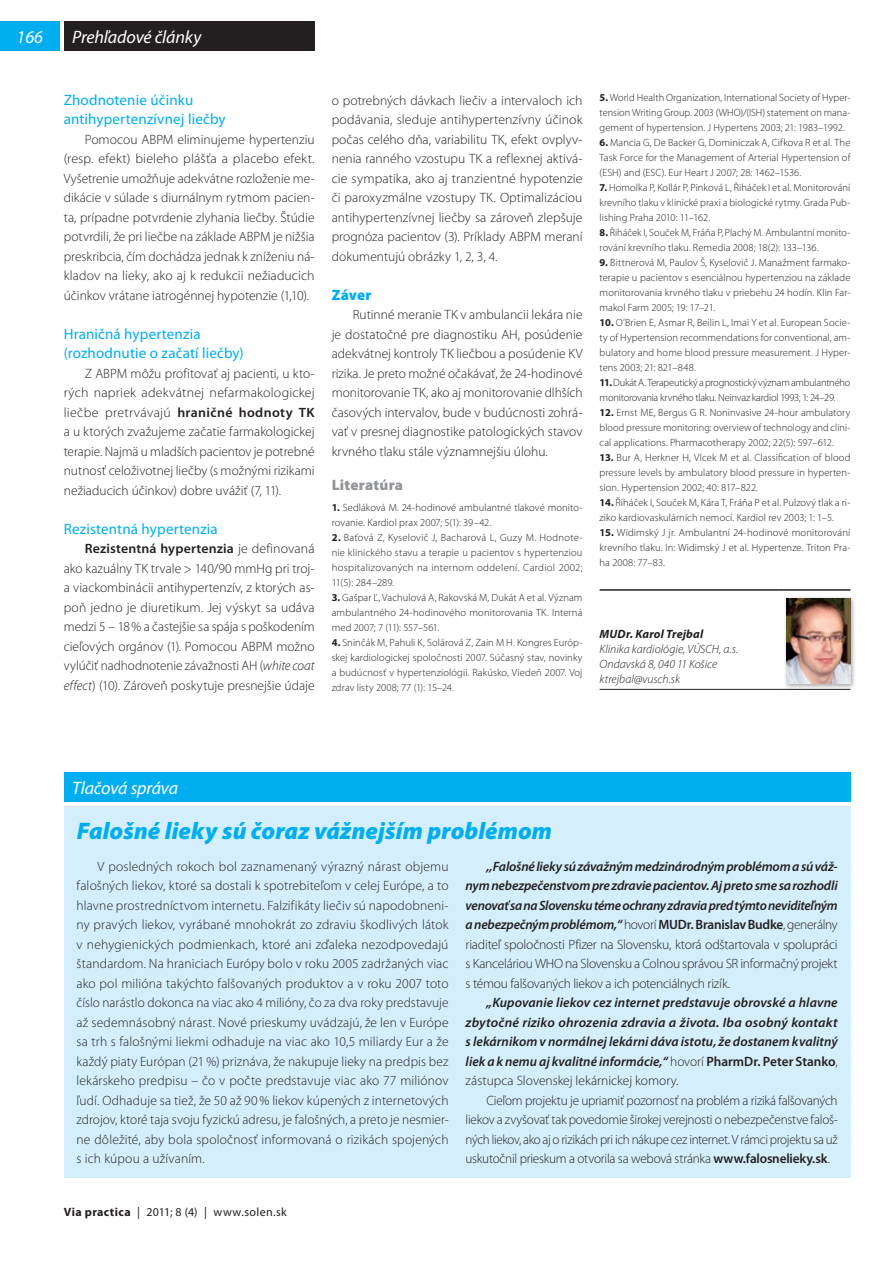
<style>
.page{position:relative;width:893px;height:1263px;background:#fff}
.page>*{position:absolute;margin:0;border:0;box-sizing:border-box;transform-origin:0 0}
.t1{font:italic 900 24px "Myriad Pro";color:#00aeef}
.t2{font:italic 18px "Myriad Pro";letter-spacing:-.01em;color:#fff}
.t3{font:15px/19.5px "Myriad Pro";letter-spacing:.01em;color:#00aeef}
.t4{font:900 15px "Myriad Pro";letter-spacing:.02em;color:#939598}
.t5{font:900 15px "Myriad Pro";letter-spacing:.01em;color:#00aeef}
.t6{font:300 13.5px/19.5px "Myriad Pro";color:#231f20;text-align:justify}
.t7{font:italic 600 13.5px/19.5px "Myriad Pro";letter-spacing:-.005em;color:#231f20;text-align:justify}
.t8{font:italic 300 12px/15px "Myriad Pro";color:#231f20}
.t9{font:12px "Myriad Pro";letter-spacing:.03em;color:#231f20}
.t10{font:italic 700 12px "Myriad Pro";letter-spacing:.015em;color:#231f20}
.t11{font:300 10.5px/15px "Myriad Pro";letter-spacing:.005em;color:#231f20;text-align:justify}
.t12{font:300 10.5px/15px "Myriad Pro";letter-spacing:-.02em;color:#231f20}
.s1{font-weight:600}
.s2{font-style:italic}
.s3{font-weight:700}
.s4{font-weight:300;font-style:normal}
.s5{font-style:normal}
</style>
<div class="page">
<div style="left:0;top:21px;width:60px;height:30px;background:#00aeef"></div>
<div style="left:64px;top:21px;width:251px;height:30px;background:#231f20"></div>
<hr style="left:600px;top:589px;width:178px;height:2px;background:#231f20">
<hr style="left:778px;top:589px;width:72px;height:2px;background:#231f20">
<hr style="left:600px;top:689px;width:178px;height:1px;background:#231f20">
<hr style="left:778px;top:689px;width:72px;height:1px;background:#231f20">
<div style="left:783px;top:595px;width:73px;height:95px;background:#231f20;opacity:.4"></div>
<img style="left:787px;top:598px;width:63px;height:85px">
<div style="left:64px;top:772px;width:786px;height:30px;background:#00aeef"></div>
<div style="left:64px;top:806px;width:786px;height:372px;background:#d4effb"></div>
<h2 class="t2" style="left:16px;top:26px;width:28px">166</h2>
<h2 class="t2" style="left:72px;top:26px;width:131px">Prehľadové články</h2>
<p class="t3" style="left:64px;top:90px;width:163px">Zhodnotenie účinku antihypertenzívnej liečby</p>
<p class="t6" style="left:64px;top:129px;width:252px;text-indent:21px">Pomocou ABPM eliminujeme hypertenziu (resp. efekt) bieleho plášťa a placebo efekt.<br>Vyšetrenie umožňuje adekvátne rozloženie me&shy;dikácie v súlade s diurnálnym rytmom pacien&shy;ta, prípadne potvrdenie zlyhania liečby. Štúdie potvrdili, že pri liečbe na základe ABPM je nižšia preskribcia, čím dochádza jednak k zníženiu ná&shy;kladov na lieky, ako aj k redukcii nežiaducich účinkov vrátane iatrogénnej hypotenzie (1,10).</p>
<p class="t3" style="left:64px;top:324px;width:182px">Hraničná hypertenzia (rozhodnutie o začatí liečby)</p>
<p class="t6" style="left:64px;top:363px;width:252px;text-indent:21px">Z ABPM môžu profitovať aj pacienti, u kto&shy;rých napriek adekvátnej nefarmakologickej liečbe pretrvávajú <span class="s1">hraničné hodnoty TK </span>a u ktorých zvažujeme začatie farmakologickej terapie. Najmä u mladších pacientov je potrebné nutnosť celoživotnej liečby (s možnými rizikami nežiaducich účinkov) dobre uvážiť (7, 11).</p>
<p class="t3" style="left:64px;top:519px;width:156px">Rezistentná hypertenzia</p>
<p class="t6" style="left:64px;top:539px;width:252px;text-indent:21px"><span class="s1">Rezistentná hypertenzia</span> je definovaná ako kazuálny TK trvale &gt; 140/90 mmHg pri troj&shy;a viackombinácii antihypertenzív, z ktorých as&shy;poň jedno je diuretikum. Jej výskyt sa udáva medzi 5 – 18% a častejšie sa spája s poškodením cieľových orgánov (1). Pomocou ABPM možno vylúčiť nadhodnotenie závažnosti AH (<span class="s2">white coat effect</span>) (10). Zároveň poskytuje presnejšie údaje</p>
<p class="t6" style="left:332px;top:90px;width:252px">o potrebných dávkach liečiv a intervaloch ich podávania, sleduje antihypertenzívny účinok počas celého dňa, variabilitu TK, efekt ovplyv&shy;nenia ranného vzostupu TK a reflexnej aktivá&shy;cie sympatika, ako aj tranzientné hypotenzie či paroxyzmálne vzostupy TK. Optimalizáciou antihypertenzívnej liečby sa zároveň zlepšuje prognóza pacientov (3). Príklady ABPM meraní dokumentujú obrázky 1, 2, 3, 4.</p>
<p class="t5" style="left:332px;top:284px;width:42px">Záver</p>
<p class="t6" style="left:332px;top:305px;width:252px;text-indent:21px">Rutinné meranie TK v ambulancii lekára nie je dostatočné pre diagnostiku AH, posúdenie adekvátnej kontroly TK liečbou a posúdenie KV rizika. Je preto možné očakávať, že 24-hodinové monitorovanie TK, ako aj monitorovanie dlhších časových intervalov, bude v budúcnosti zohrá&shy;vať v presnej diagnostike patologických stavov krvného tlaku stále významnejšiu úlohu.</p>
<p class="t4" style="left:332px;top:475px;width:73px">Literatúra</p>
<p class="t11" style="left:332px;top:500px;width:252px"><span class="s3">1.</span> Sedláková M. 24-hodinové ambulantné tlakové monito&shy;rovanie. Kardiol prax 2007; 5(1): 39–42.</p>
<p class="t11" style="left:332px;top:530px;width:252px"><span class="s3">2.</span> Baťová Z, Kyselovič J, Bacharová L, Guzy M. Hodnote&shy;nie klinického stavu a terapie u pacientov s hypertenziou hospitalizovaných na internom oddelení. Cardiol 2002; 11(5): 284–289.</p>
<p class="t11" style="left:332px;top:590px;width:252px"><span class="s3">3.</span> Gašpar Ľ, Vachulová A, Rakovská M, Dukát A et al. Význam ambulantného 24-hodinového monitorovania TK. Interná med 2007; 7 (11): 557–561.</p>
<p class="t11" style="left:332px;top:635px;width:252px"><span class="s3">4.</span> Sninčák M, Pahuli K, Solárová Z, Zain M H. Kongres Európ&shy;skej kardiologickej spoločnosti 2007. Súčasný stav, novinky a budúcnosť v hypertenziológii. Rakúsko, Viedeň 2007. Voj zdrav listy 2008; 77 (1): 15–24.</p>
<p class="t11" style="left:600px;top:90px;width:252px"><span class="s3">5.</span> World Health Organization, International Society of Hyper&shy;tension Writing Group. 2003 (WHO)/(ISH) statement on mana&shy;gement of hypertension. J Hypertens 2003; 21: 1983–1992.</p>
<p class="t11" style="left:600px;top:135px;width:252px"><span class="s3">6.</span> Mancia G, De Backer G, Dominiczak A, Cifkova R et al. The Task Force for the Management of Arterial Hypertension of (ESH) and (ESC). Eur Heart J 2007; 28: 1462–1536.</p>
<p class="t11" style="left:600px;top:180px;width:252px"><span class="s3">7.</span> Homolka P, Kollár P, Pinková L, Řiháček I et al. Monitorování krevního tlaku v klinické praxi a biologické rytmy. Grada Pub&shy;lishing Praha 2010: 11–162.</p>
<p class="t11" style="left:600px;top:225px;width:252px"><span class="s3">8.</span> Řiháček I, Souček M, Fráňa P, Plachý M. Ambulantní monito&shy;rování krevního tlaku. Remedia 2008; 18(2): 133–136.</p>
<p class="t11" style="left:600px;top:255px;width:252px"><span class="s3">9.</span> Bittnerová M, Paulov Š, Kyselovič J. Manažment farmako&shy;terapie u pacientov s esenciálnou hypertenziou na základe monitorovania krvného tlaku v priebehu 24 hodín. Klin Far&shy;makol Farm 2005; 19: 17–21.</p>
<p class="t11" style="left:600px;top:315px;width:252px"><span class="s3">10.</span> O’Brien E, Asmar R, Beilin L, Imai Y et al. European Socie&shy;ty of Hypertension recommendations for conventional, am&shy;bulatory and home blood pressure measurement. J Hyper&shy;tens 2003; 21: 821–848.</p>
<p class="t12" style="left:600px;top:375px;width:252px"><span class="s3">11.</span> Dukát A. Terapeutický aprognostický význam ambulantného monitorovania krvného tlaku. Neinvaz kardiol 1993; 1: 24–29.</p>
<p class="t11" style="left:600px;top:405px;width:252px"><span class="s3">12.</span> Ernst ME, Bergus G R. Noninvasive 24-hour ambulatory blood pressure monitoring: overview of technology and clini&shy;cal applications. Pharmacotherapy 2002; 22(5): 597–612.</p>
<p class="t11" style="left:600px;top:450px;width:252px"><span class="s3">13.</span> Bur A, Herkner H, Vlcek M et al. Classification of blood pressure levels by ambulatory blood pressure in hyperten&shy;sion. Hypertension 2002; 40: 817–822.</p>
<p class="t11" style="left:600px;top:495px;width:252px"><span class="s3">14.</span> Řiháček I, Souček M, Kára T, Fráňa P et al. Pulzový tlak a ri&shy;ziko kardiovaskulárních nemocí. Kardiol rev 2003; 1: 1–5.</p>
<p class="t11" style="left:600px;top:525px;width:252px"><span class="s3">15.</span> Widimský J jr. Ambulantní 24-hodinové monitorování krevního tlaku. In: Widimský J et al. Hypertenze. Triton Pra&shy;ha 2008: 77–83.</p>
<p class="t10" style="left:600px;top:626px;width:105px">MUDr. Karol Trejbal</p>
<p class="t8" style="left:600px;top:642px;width:140px">Klinika kardiológie, VÚSCH, a.s.<br>Ondavská 8, 040 11 Košice ktrejbal@vusch.sk</p>
<h2 class="t2" style="left:72px;top:777px;width:107px">Tlačová správa</h2>
<h1 class="t1" style="left:77px;top:815px;width:477px">Falošné lieky sú čoraz vážnejším problémom</h1>
<p class="t6" style="left:77px;top:856px;width:374px;text-indent:21px">V posledných rokoch bol zaznamenaný výrazný nárast objemu falošných liekov, ktoré sa dostali k spotrebiteľom v celej Európe, a to hlavne prostredníctvom internetu. Falzifikáty liečiv sú napodobneni&shy;ny pravých liekov, vyrábané mnohokrát zo zdraviu škodlivých látok v nehygienických podmienkach, ktoré ani zďaleka nezodpovedajú štandardom. Na hraniciach Európy bolo v roku 2005 zadržaných viac ako pol milióna takýchto falšovaných produktov a v roku 2007 toto číslo narástlo dokonca na viac ako 4 milióny, čo za dva roky predstavuje až sedemnásobný nárast. Nové prieskumy uvádzajú, že len v Európe sa trh s falošnými liekmi odhaduje na viac ako 10,5 miliardy Eur a že každý piaty Európan (21%) priznáva, že nakupuje lieky na predpis bez lekárskeho predpisu – čo v počte predstavuje viac ako 77 miliónov ľudí. Odhaduje sa tiež, že 50 až 90% liekov kúpených z internetových zdrojov, ktoré taja svoju fyzickú adresu, je falošných, a preto je nesmier&shy;ne dôležité, aby bola spoločnosť informovaná o rizikách spojených s ich kúpou a užívaním.</p>
<p class="t7" style="left:466px;top:856px;width:374px;text-indent:21px">,,Falošné lieky sú závažným medzinárodným problémom asú váž&shy;nym nebezpečenstvom pre zdravie pacientov. Aj preto sme sa rozhodli venovať sa naSlovensku téme ochrany zdravia pred týmto neviditeľným anebezpečným problémom,“ <span class="s4">hovorí</span> <span class="s5">MUDr.Branislav Budke</span><span class="s4">, generálny riaditeľ spoločnosti Pfizer na Slovensku, ktorá odštartovala v spolupráci s Kanceláriou WHO na Slovensku a Colnou správou SR informačný projekt s témou falšovaných liekov a ich potenciálnych rizík.</span></p>
<p class="t7" style="left:466px;top:993px;width:374px;text-indent:21px">„Kupovanie liekov cez internet predstavuje obrovské a hlavne zbytočné riziko ohrozenia zdravia a života. Iba osobný kontakt slekárnikom v normálnej lekárni dáva istotu, že dostanem kvalitný liek a k nemu aj kvalitné informácie,“ <span class="s4">hovorí</span> <span class="s5">PharmDr. Peter Stanko</span><span class="s4">, zástupca Slovenskej lekárnickej komory.</span></p>
<p class="t6" style="left:466px;top:1090px;width:374px;text-indent:21px">Cieľom projektu je upriamiť pozornosť na problém a riziká falšovaných liekov a zvyšovať tak povedomie širokej verejnosti o nebezpečenstve faloš&shy;ných liekov, ako aj o rizikách pri ich nákupe cez internet. V rámci projektu sa už uskutočnil prieskum a otvorila sa webová stránka <span class="s1">www.falosnelieky.sk</span>.</p>
<p class="t9" style="left:64px;top:1205px;width:224px"><span class="s3">Via practica</span> | 2011; 8 (4) | www.solen.sk</p>
</div>
